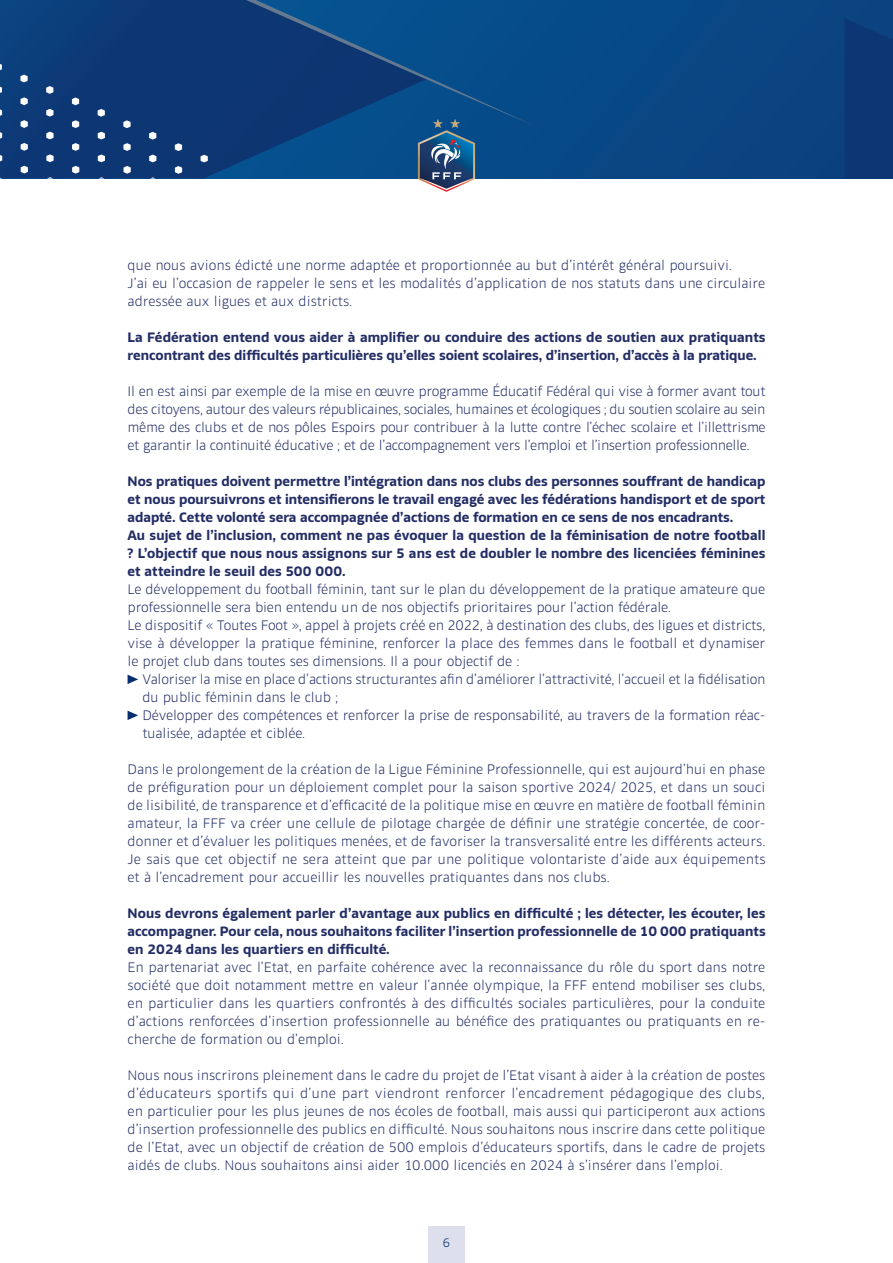
<style>
.page{position:relative;width:893px;height:1263px;background:#fff}
.page>*{position:absolute;margin:0;border:0;box-sizing:border-box;transform-origin:0 0}
.t1{font:13.5px/18px "FFF Equipe Light";letter-spacing:-.01em;color:#232d65;text-align:justify}
.t2{font:13.5px/18px "FFF Equipe Bold";color:#232d65}
.t3{font:12px "FFF Equipe Light";color:#052d6f}
</style>
<div class="page">
<div style="left:428px;top:1227px;width:37px;height:36px;background:#dde0ec"></div>
<div style="left:0;top:0;width:893px;height:179px;background:#0b4683"></div>
<svg style="left:0;top:126px;width:418px;height:53px"></svg>
<div style="left:844px;top:19px;width:49px;height:160px;background:#0d3774"></div>
<svg style="left:123px;top:126px;width:8px;height:2px"></svg>
<svg style="left:149px;top:132px;width:7px;height:8px"></svg>
<svg style="left:175px;top:143px;width:7px;height:8px"></svg>
<svg style="left:201px;top:155px;width:7px;height:7px"></svg>
<svg style="left:72px;top:126px;width:7px;height:2px"></svg>
<svg style="left:98px;top:132px;width:7px;height:7px"></svg>
<svg style="left:123px;top:143px;width:8px;height:8px"></svg>
<svg style="left:149px;top:155px;width:7px;height:7px"></svg>
<svg style="left:175px;top:166px;width:7px;height:8px"></svg>
<svg style="left:21px;top:126px;width:7px;height:2px"></svg>
<svg style="left:46px;top:132px;width:8px;height:7px"></svg>
<svg style="left:72px;top:143px;width:7px;height:8px"></svg>
<svg style="left:98px;top:154px;width:7px;height:8px"></svg>
<svg style="left:124px;top:166px;width:7px;height:8px"></svg>
<svg style="left:150px;top:177px;width:6px;height:2px"></svg>
<svg style="left:0;top:132px;width:2px;height:7px"></svg>
<svg style="left:21px;top:143px;width:7px;height:8px"></svg>
<svg style="left:46px;top:154px;width:8px;height:8px"></svg>
<svg style="left:72px;top:166px;width:7px;height:8px"></svg>
<svg style="left:98px;top:177px;width:6px;height:2px"></svg>
<svg style="left:0;top:155px;width:2px;height:6px"></svg>
<svg style="left:21px;top:166px;width:7px;height:7px"></svg>
<svg style="left:47px;top:177px;width:6px;height:2px"></svg>
<svg style="left:0;top:0;width:527px;height:126px;fill:#0d3976"></svg>
<img style="left:418px;top:142px;width:57px;height:50px">
<svg style="left:420px;top:119px;width:53px;height:71px"></svg>
<svg style="left:128px;top:675px;width:10px;height:9px"></svg>
<svg style="left:128px;top:711px;width:10px;height:9px"></svg>
<p class="t1" style="left:128px;top:256px;width:639px;text-align:left">que nous avions édicté une norme adaptée et proportionnée au but d’intérêt général poursuivi.<br>J’ai eu l’occasion de rappeler le sens et les modalités d’application de nos statuts dans une circulaire adressée aux ligues et aux districts.</p>
<p class="t2" style="left:128px;top:328px;width:640px">La Fédération entend vous aider à amplifier ou conduire des actions de soutien aux pratiquants rencontrant des difficultés particulières qu’elles soient scolaires, d’insertion, d’accès à la pratique.</p>
<p class="t1" style="left:128px;top:382px;width:640px">Il en est ainsi par exemple de la mise en œuvre programme Éducatif Fédéral qui vise à former avant tout des citoyens, autour des valeurs républicaines, sociales, humaines et écologiques ; du soutien scolaire au sein même des clubs et de nos pôles Espoirs pour contribuer à la lutte contre l’échec scolaire et l’illettrisme et garantir la continuité éducative ; et de l’accompagnement vers l’emploi et l’insertion professionnelle.</p>
<p class="t2" style="left:128px;top:472px;width:639px">Nos pratiques doivent permettre l’intégration dans nos clubs des personnes souffrant de handicap et nous poursuivrons et intensifierons le travail engagé avec les fédérations handisport et de sport adapté. Cette volonté sera accompagnée d’actions de formation en ce sens de nos encadrants.<br>Au sujet de l’inclusion, comment ne pas évoquer la question de la féminisation de notre football ? L’objectif que nous nous assignons sur 5 ans est de doubler le nombre des licenciées féminines et atteindre le seuil des 500 000.</p>
<p class="t1" style="left:128px;top:580px;width:639px;text-align:left">Le développement du football féminin, tant sur le plan du développement de la pratique amateure que professionnelle sera bien entendu un de nos objectifs prioritaires pour l’action fédérale.<br>Le dispositif « Toutes Foot », appel à projets créé en 2022, à destination des clubs, des ligues et districts, vise à développer la pratique féminine, renforcer la place des femmes dans le football et dynamiser le projet club dans toutes ses dimensions. Il a pour objectif de :</p>
<p class="t1" style="left:142px;top:670px;width:624px;text-align:left">Valoriser la mise en place d’actions structurantes afin d’améliorer l’attractivité, l’accueil et la fidélisation du public féminin dans le club ;<br>Développer des compétences et renforcer la prise de responsabilité, au travers de la formation réac&shy;tualisée, adaptée et ciblée.</p>
<p class="t1" style="left:128px;top:760px;width:639px">Dans le prolongement de la création de la Ligue Féminine Professionnelle, qui est aujourd’hui en phase de préfiguration pour un déploiement complet pour la saison sportive 2024/ 2025, et dans un souci de lisibilité, de transparence et d’efficacité de la politique mise en œuvre en matière de football féminin amateur, la FFF va créer une cellule de pilotage chargée de définir une stratégie concertée, de coor&shy;donner et d’évaluer les politiques menées, et de favoriser la transversalité entre les différents acteurs.<br>Je sais que cet objectif ne sera atteint que par une politique volontariste d’aide aux équipements et à l’encadrement pour accueillir les nouvelles pratiquantes dans nos clubs.</p>
<p class="t2" style="left:128px;top:904px;width:640px;text-align:justify">Nous devrons également parler d’avantage aux publics en difficulté ; les détecter, les écouter, les accompagner. Pour cela, nous souhaitons faciliter l’insertion professionnelle de 10 000 pratiquants en 2024 dans les quartiers en difficulté.</p>
<p class="t1" style="left:128px;top:958px;width:639px">En partenariat avec l’Etat, en parfaite cohérence avec la reconnaissance du rôle du sport dans notre société que doit notamment mettre en valeur l’année olympique, la FFF entend mobiliser ses clubs, en particulier dans les quartiers confrontés à des difficultés sociales particulières, pour la conduite d’actions renforcées d’insertion professionnelle au bénéfice des pratiquantes ou pratiquants en re&shy;cherche de formation ou d’emploi.</p>
<p class="t1" style="left:128px;top:1066px;width:639px">Nous nous inscrirons pleinement dans le cadre du projet de l’Etat visant à aider à la création de postes d’éducateurs sportifs qui d’une part viendront renforcer l’encadrement pédagogique des clubs, en particulier pour les plus jeunes de nos écoles de football, mais aussi qui participeront aux actions d’insertion professionnelle des publics en difficulté. Nous souhaitons nous inscrire dans cette politique de l’Etat, avec un objectif de création de 500 emplois d’éducateurs sportifs, dans le cadre de projets aidés de clubs. Nous souhaitons ainsi aider 10.000 licenciés en 2024 à s’insérer dans l’emploi.</p>
<p class="t3" style="left:443px;top:1235px;width:9px">6</p>
</div>
